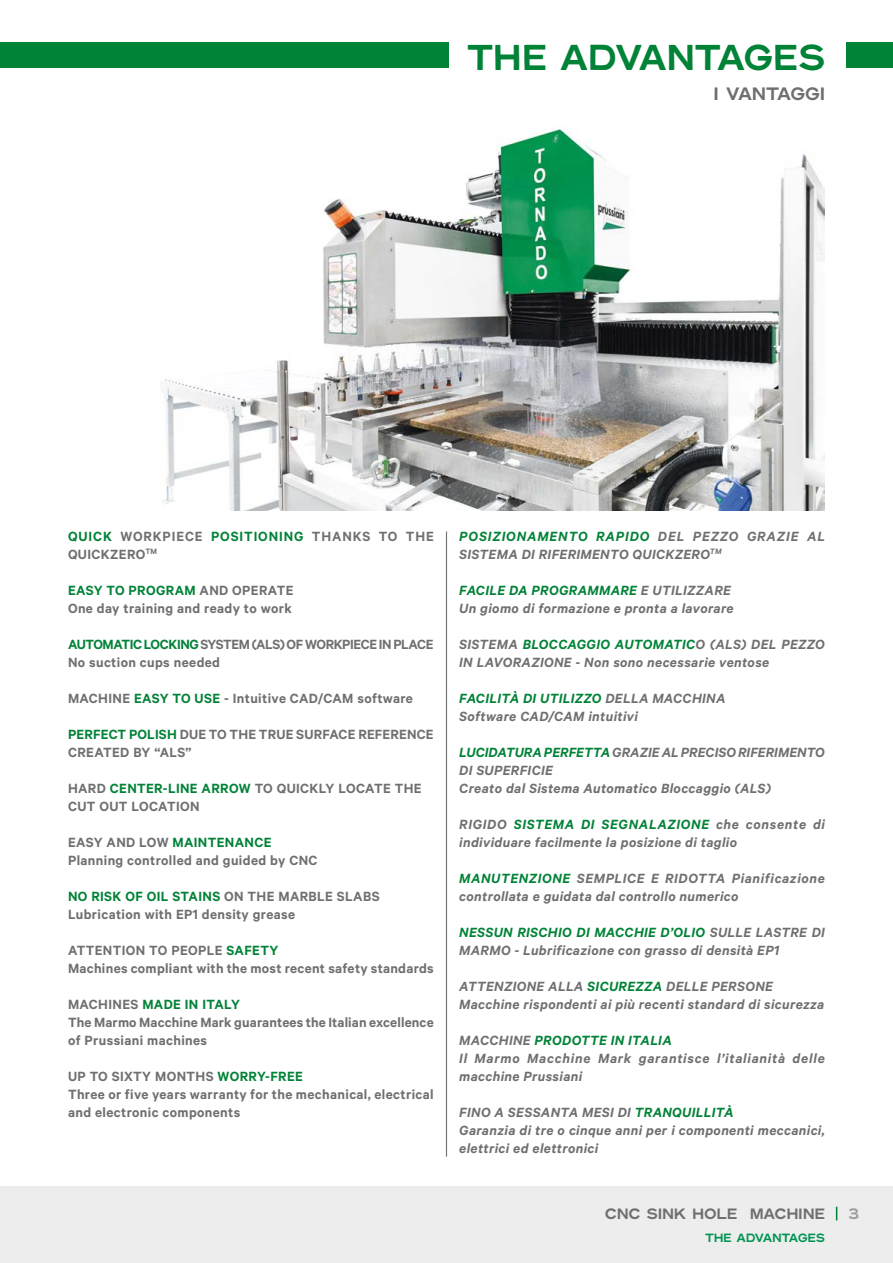
<style>
.page{position:relative;width:893px;height:1263px;background:#fff}
.page>*{position:absolute;margin:0;border:0;box-sizing:border-box;transform-origin:0 0}
.t1{font:700 36px "Hamburg Hand";letter-spacing:.025em;color:#008237}
.t2{font:700 18px "Hamburg Hand";letter-spacing:.025em;color:#706f6f}
.t3{font:italic 600 15px/18px "Calibre";letter-spacing:.025em;color:#706f6f}
.t4{font:600 15px/18px "Calibre";letter-spacing:.025em;color:#706f6f}
.t5{font:italic 600 15px/18px "Calibre";letter-spacing:.045em;color:#706f6f}
.t6{font:italic 600 15px/18px "Calibre";letter-spacing:.06em;color:#706f6f}
.t7{font:600 15px/18px "Calibre";letter-spacing:-.025em;color:#706f6f}
.t8{font:600 15px/18px "Calibre";letter-spacing:.06em;color:#706f6f}
.t9{font:700 15px "Hamburg Hand";letter-spacing:.025em;color:#706f6f}
.t10{font:700 15px "Hamburg Hand";color:#9d9d9c}
.t11{font:700 12px "Hamburg Hand";letter-spacing:.025em;color:#009452}
.s1{color:#008237}
</style>
<div class="page">
<div style="left:0;top:1186px;width:893px;height:77px;background:#ededed"></div>
<div style="left:846px;top:43px;width:47px;height:25px;background:#008237"></div>
<div style="left:0;top:43px;width:449px;height:25px;background:#008237"></div>
<hr style="left:446px;top:531px;width:1px;height:626px;background:#706f6f">
<img style="left:160px;top:128px;width:665px;height:382px">
<svg style="left:836px;top:1207px;width:1px;height:13px"></svg>
<h1 class="t1" style="left:468px;top:36px;width:359px">THE ADVANTAGES</h1>
<p class="t2" style="left:714px;top:83px;width:112px">I VANTAGGI</p>
<p class="t8" style="left:68px;top:527px;width:367px"><span class="s1">QUICK</span> WORKPIECE <span class="s1">POSITIONING</span> THANKS TO THE<br>QUICKZERO<sup>TM</sup></p>
<p class="t4" style="left:68px;top:581px;width:227px"><span class="s1">EASY TO PROGRAM</span> AND OPERATE<br>One day training and ready to work</p>
<p class="t7" style="left:68px;top:635px;width:367px"><span class="s1">AUTOMATIC LOCKING</span> SYSTEM (ALS) OF WORKPIECE IN PLACE<br>No suction cups needed</p>
<p class="t4" style="left:68px;top:689px;width:346px">MACHINE <span class="s1">EASY TO USE</span> - Intuitive CAD/CAM software</p>
<p class="t4" style="left:68px;top:725px;width:367px"><span class="s1">PERFECT POLISH</span> DUE TO THE TRUE SURFACE REFERENCE<br>CREATED BY “ALS”</p>
<p class="t4" style="left:68px;top:779px;width:355px">HARD <span class="s1">CENTER-LINE ARROW</span> TO QUICKLY LOCATE THE<br>CUT OUT LOCATION</p>
<p class="t4" style="left:68px;top:833px;width:251px">EASY AND LOW <span class="s1">MAINTENANCE<br></span>Planning controlled and guided by CNC</p>
<p class="t4" style="left:68px;top:887px;width:313px"><span class="s1">NO RISK OF OIL STAINS</span> ON THE MARBLE SLABS<br>Lubrication with EP1 density grease</p>
<p class="t4" style="left:68px;top:941px;width:367px">ATTENTION TO PEOPLE <span class="s1">SAFETY<br></span>Machines compliant with the most recent safety standards</p>
<p class="t4" style="left:68px;top:995px;width:367px">MACHINES <span class="s1">MADE IN ITALY<br></span>The Marmo Macchine Mark guarantees the Italian excellence of Prussiani machines</p>
<p class="t4" style="left:68px;top:1067px;width:367px">UP TO SIXTY MONTHS <span class="s1">WORRY-FREE<br></span>Three or five years warranty for the mechanical, electrical and electronic components</p>
<p class="t6" style="left:459px;top:527px;width:367px"><span class="s1">POSIZIONAMENTO RAPIDO</span> DEL PEZZO GRAZIE AL<br>SISTEMA DI RIFERIMENTO QUICKZERO<sup>TM</sup></p>
<p class="t3" style="left:459px;top:581px;width:276px"><span class="s1">FACILE DA PROGRAMMARE</span> E UTILIZZARE<br>Un giomo di formazione e pronta a lavorare</p>
<p class="t3" style="left:459px;top:635px;width:367px">SISTEMA <span class="s1">BLOCCAGGIO AUTOMATIC</span>O (ALS) DEL PEZZO<br>IN LAVORAZIONE - Non sono necessarie ventose</p>
<p class="t3" style="left:459px;top:689px;width:268px"><span class="s1">FACILITÀ DI UTILIZZO</span> DELLA MACCHINA<br>Software CAD/CAM intuitivi</p>
<p class="t3" style="left:459px;top:743px;width:367px"><span class="s1">LUCIDATURA PERFETTA</span> GRAZIE AL PRECISO RIFERIMENTO<br>DI SUPERFICIE<br>Creato dal Sistema Automatico Bloccaggio (ALS)</p>
<p class="t3" style="left:459px;top:815px;width:367px">RIGIDO <span class="s1">SISTEMA DI SEGNALAZIONE</span> che consente di individuare facilmente la posizione di taglio</p>
<p class="t3" style="left:459px;top:869px;width:367px"><span class="s1">MANUTENZIONE</span> SEMPLICE E RIDOTTA Pianificazione controllata e guidata dal controllo numerico</p>
<p class="t3" style="left:459px;top:923px;width:367px"><span class="s1">NESSUN RISCHIO DI MACCHIE D’OLIO</span> SULLE LASTRE DI<br>MARMO - Lubrificazione con grasso di densità EP1</p>
<p class="t3" style="left:459px;top:977px;width:367px">ATTENZIONE ALLA <span class="s1">SICUREZZA</span> DELLE PERSONE<br>Macchine rispondenti ai più recenti standard di sicurezza</p>
<p class="t5" style="left:459px;top:1031px;width:367px">MACCHINE <span class="s1">PRODOTTE IN ITALIA<br></span>Il Marmo Macchine Mark garantisce l’italianità delle macchine Prussiani</p>
<p class="t3" style="left:459px;top:1103px;width:367px">FINO A SESSANTA MESI DI <span class="s1">TRANQUILLITÀ<br></span>Garanzia di tre o cinque anni per i componenti meccanici, elettrici ed elettronici</p>
<p class="t9" style="left:605px;top:1205px;width:221px">CNC SINK HOLE MACHINE</p>
<p class="t10" style="left:848px;top:1205px;width:12px">3</p>
<p class="t11" style="left:705px;top:1230px;width:121px">THE ADVANTAGES</p>
</div>
